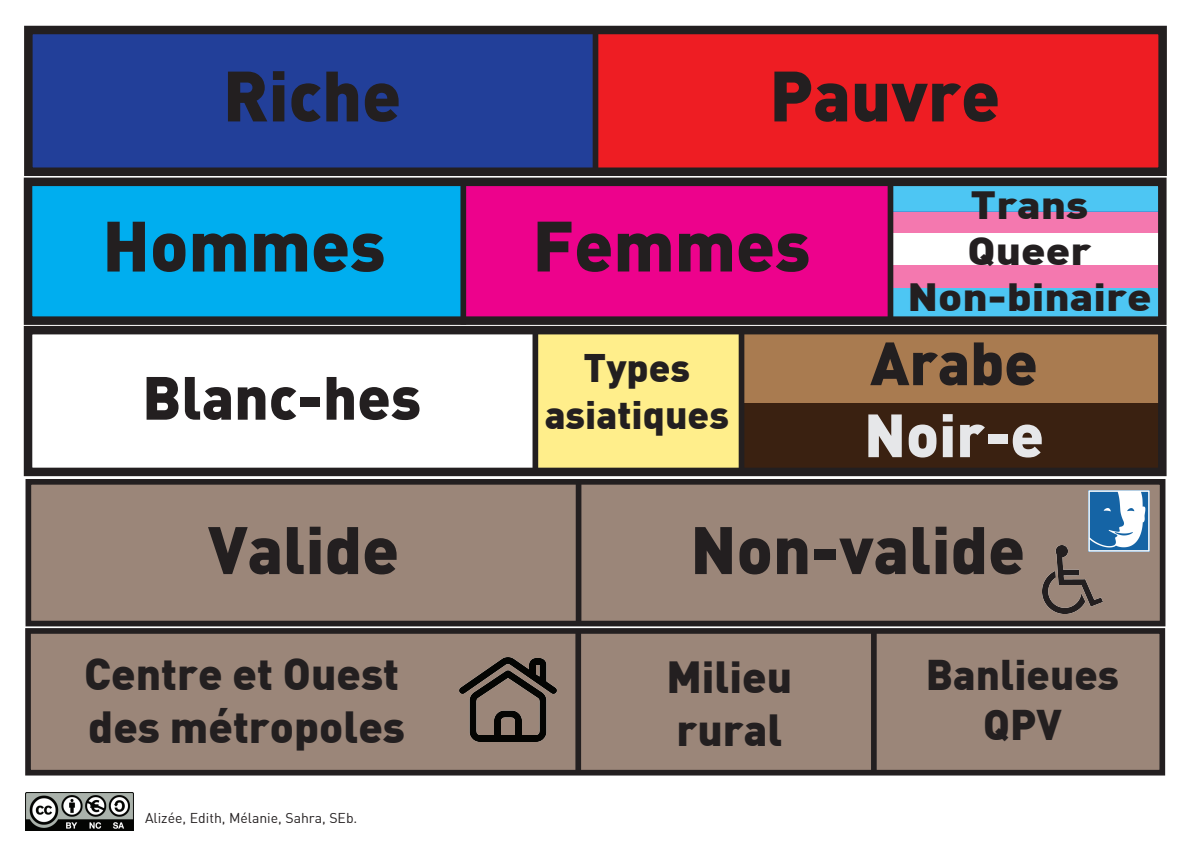
<style>
.page{position:relative;width:1191px;height:842px;background:#fff}
.page>*{position:absolute;margin:0;border:0;box-sizing:border-box;transform-origin:0 0}
.t1{font:900 70px "DIN";color:#231f20}
.t2{font:900 66px "DIN";color:#231f20}
.t3{font:900 60px "DIN";color:#231f20}
.t4{font:900 60px "DIN";color:#e6e7e9}
.t5{font:900 44px/52.8px "DIN";color:#231f20}
.t6{font:900 42px/50.4px "DIN";color:#231f20;text-align:center}
.t7{font:900 39px/46.8px "DIN";color:#231f20;text-align:center}
.t8{font:900 38.5px/46.3px "DIN";color:#231f20;text-align:center;scale:1.14 1}
.t9{font:14px "DIN Alternate";color:#231f20}
</style>
<div class="page">
<div style="left:595px;top:30px;width:565px;height:142px;background:#ee1d23"></div>
<div style="left:28px;top:30px;width:567px;height:142px;background:#223f99"></div>
<div style="left:24px;top:26px;width:1142px;height:150px;border:9px solid #231f20"></div>
<img style="left:26px;top:792px;width:107px;height:38px">
<div style="left:592px;top:33px;width:6px;height:141px;background:#231f20"></div>
<div style="left:742px;top:332px;width:419px;height:141px;background:#3a2111"></div>
<div style="left:742px;top:332px;width:421px;height:71px;background:#a97b50"></div>
<div style="left:535px;top:331px;width:206px;height:140px;background:#ffee8b"></div>
<div style="left:893px;top:288px;width:270px;height:34px;background:#4dc6f3"></div>
<div style="left:890px;top:266px;width:269px;height:22px;background:#f478af"></div>
<div style="left:890px;top:212px;width:269px;height:21px;background:#f478af"></div>
<div style="left:890px;top:179px;width:269px;height:33px;background:#4dc6f3"></div>
<div style="left:453px;top:179px;width:437px;height:141px;background:#ed028c"></div>
<div style="left:28px;top:182px;width:437px;height:142px;background:#00aeef"></div>
<div style="left:24px;top:178px;width:1142px;height:147px;border:9px solid #231f20"></div>
<div style="left:460px;top:183px;width:6px;height:142px;background:#231f20"></div>
<div style="left:887px;top:182px;width:6px;height:142px;background:#231f20"></div>
<div style="left:24px;top:326px;width:1142px;height:150px;border:9px solid #231f20"></div>
<div style="left:532px;top:332px;width:6px;height:141px;background:#231f20"></div>
<div style="left:738px;top:332px;width:6px;height:141px;background:#231f20"></div>
<div style="left:26px;top:479px;width:1139px;height:147px;background:#9b8679;border:6px solid #231f20"></div>
<div style="left:576px;top:481px;width:5px;height:143px;background:#231f20"></div>
<img style="left:1089px;top:490px;width:60px;height:61px">
<img style="left:1042px;top:546px;width:60px;height:68px">
<div style="left:25px;top:628px;width:1140px;height:147px;background:#9b8679;border:6px solid #231f20"></div>
<div style="left:575px;top:630px;width:6px;height:143px;background:#231f20"></div>
<div style="left:871px;top:630px;width:5px;height:143px;background:#231f20"></div>
<img style="left:459px;top:657px;width:98px;height:85px">
<h1 class="t1" style="left:223px;top:49px;width:180px">Riche</h1>
<h1 class="t1" style="left:769px;top:49px;width:232px">Pauvre</h1>
<h1 class="t1" style="left:102px;top:199px;width:285px">Hommes</h1>
<h3 class="t3" style="left:142px;top:358px;width:280px">Blanc-hes</h3>
<h1 class="t1" style="left:532px;top:199px;width:279px">Femmes</h1>
<p class="t8" style="left:907px;top:180px;width:216px">Trans<br>Queer<br>Non-binaire</p>
<p class="t7" style="left:545px;top:343px;width:186px">Types asiatiques</p>
<h3 class="t3" style="left:870px;top:323px;width:169px">Arabe</h3>
<h3 class="t4" style="left:864px;top:395px;width:181px">Noir-e</h3>
<h2 class="t2" style="left:208px;top:506px;width:193px">Valide</h2>
<h2 class="t2" style="left:690px;top:506px;width:336px">Non-valide</h2>
<p class="t5" style="left:84px;top:645px;width:322px">Centre et Ouest des métropoles</p>
<p class="t5" style="left:666px;top:648px;width:127px">Milieu rural</p>
<p class="t6" style="left:926px;top:647px;width:195px">Banlieues<br>QPV</p>
<p class="t9" style="left:145px;top:809px;width:214px">Alizée, Edith, Mélanie, Sahra, SEb.</p>
</div>
